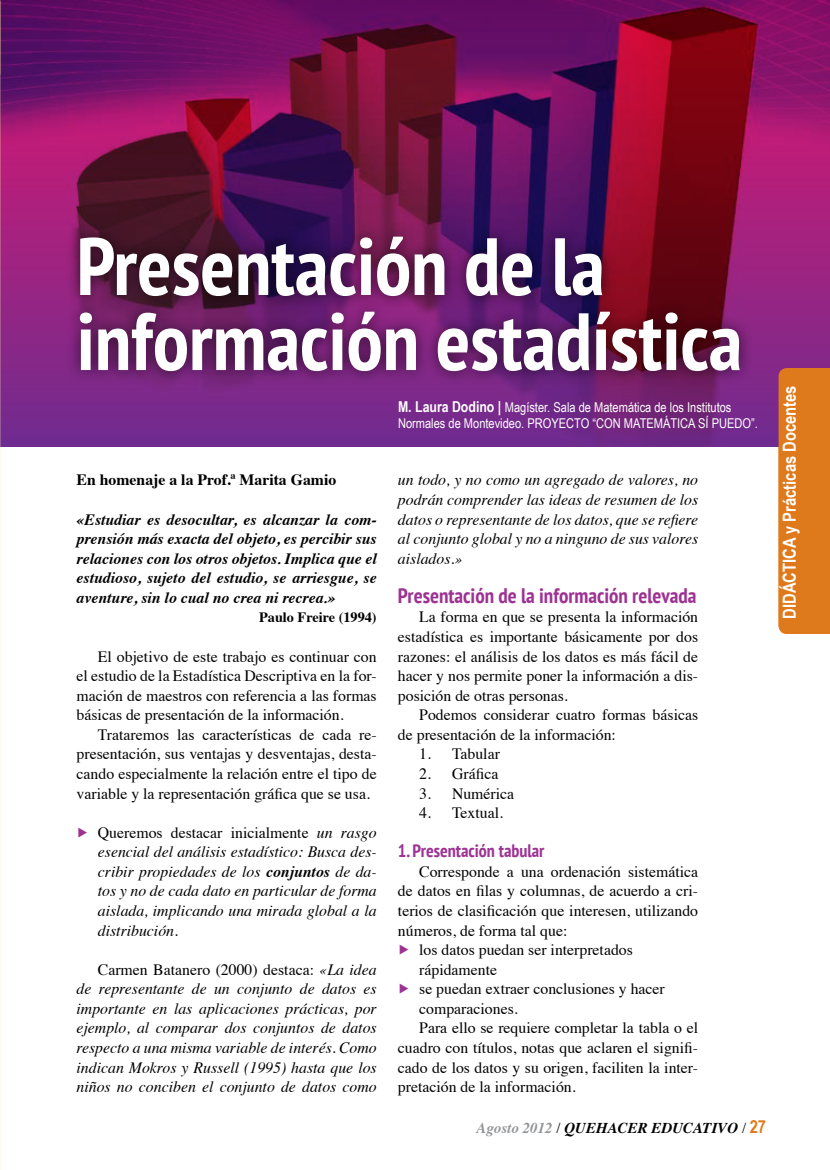
<style>
.page{position:relative;width:830px;height:1170px;background:#fff}
.page>*{position:absolute;margin:0;border:0;box-sizing:border-box;transform-origin:0 0}
.t1{font:700 condensed 81px/75px "PT Sans";color:#fff}
.t2{font:700 condensed 21px "PT Sans";color:#9d3293}
.t3{font:700 18px "Arial Narrow";color:#fff}
.t4{font:700 condensed 18px "PT Sans";color:#9d3293}
.t5{font:15.75px/19.5px "Times";color:#000;text-align:justify}
.t6{font:italic 15.75px/19.5px "Times";color:#000;text-align:justify}
.t7{font:italic 700 15.75px/19.5px "Times";color:#000;text-align:justify}
.t8{font:700 15.75px "Times";color:#000}
.t9{font:italic 700 15px "Times";color:#000}
.t10{font:700 14.25px "Times";color:#000}
.t11{font:13.5px/16.2px "Arial Narrow";color:#fff}
.s1{font-weight:700;font-size:15px}
.s2{color:#9d3293}
.s3{font-style:normal}
.s4{font-weight:700}
.s5{color:#939598}
.s6{font-weight:400;font-style:normal}
.s7{font-family:"Arial Narrow";font-style:normal;font-size:18px;color:#df7a1c}
</style>
<div class="page">
<img style="left:0;top:0;width:829px;height:446px">
<div style="left:66px;top:222px;width:686px;height:163px;background:#000;opacity:.6"></div>
<div style="left:778px;top:368px;width:51px;height:266px;background:#df7a1c"></div>
<h1 class="t1" style="left:77px;top:227px;width:667px">Presentación de la información estadística</h1>
<p class="t11" style="left:398px;top:399px;width:361px"><span class="s1">M. Laura Dodino |</span> Magíster. Sala de Matemática de los Institutos<br>Normales de Montevideo. PROYECTO “CON MATEMÁTICA SÍ PUEDO”.</p>
<p class="t8" style="left:77px;top:465px;width:261px">En homenaje a la Prof.ª Marita Gamio</p>
<p class="t7" style="left:77px;top:508px;width:301px">«Estudiar es desocultar, es alcanzar la com&shy;prensión más exacta del objeto, es percibir sus relaciones con los otros objetos. Implica que el estudioso, sujeto del estudio, se arriesgue, se aventure, sin lo cual no crea ni recrea.»</p>
<p class="t10" style="left:259px;top:604px;width:119px">Paulo Freire (1994)</p>
<p class="t5" style="left:77px;top:645px;width:301px;text-indent:21px">El objetivo de este trabajo es continuar con el estudio de la Estadística Descriptiva en la for&shy;mación de maestros con referencia a las formas básicas de presentación de la información.</p>
<p class="t5" style="left:77px;top:723px;width:301px;text-indent:21px">Trataremos las características de cada re&shy;presentación, sus ventajas y desventajas, desta&shy;cando especialmente la relación entre el tipo de variable y la representación gráfica que se usa.</p>
<p class="t6" style="left:98px;top:821px;width:280px;text-indent:-21px"><span class="s2">▶</span> <span class="s3">Queremos destacar inicialmente</span> un rasgo esencial del análisis estadístico: Busca des&shy;cribir propiedades de los <span class="s4">conjuntos</span> de da&shy;tos y no de cada dato en particular de forma aislada, implicando una mirada global a la distribución<span class="s3">.</span></p>
<p class="t6" style="left:77px;top:958px;width:301px;text-indent:21px"><span class="s3">Carmen Batanero (2000) destaca:</span> «La idea de representante de un conjunto de datos es importante en las aplicaciones prácticas, por ejemplo, al comparar dos conjuntos de datos respecto a una misma variable de interés<span class="s3">.</span> Como indican Mokros y Russell (1995) hasta que los niños no conciben el conjunto de datos como</p>
<p class="t6" style="left:398px;top:469px;width:301px">un todo, y no como un agregado de valores, no podrán comprender las ideas de resumen de los datos o representante de los datos, que se refiere al conjunto global y no a ninguno de sus valores aislados.»</p>
<h2 class="t2" style="left:398px;top:581px;width:300px">Presentación de la información relevada</h2>
<p class="t5" style="left:398px;top:606px;width:301px;text-indent:21px">La forma en que se presenta la información estadística es importante básicamente por dos razones: el análisis de los datos es más fácil de hacer y nos permite poner la información a dis&shy;posición de otras personas.</p>
<p class="t5" style="left:398px;top:703px;width:301px;text-indent:21px">Podemos considerar cuatro formas básicas de presentación de la información:</p>
<p class="t5" style="left:419px;top:743px;width:82px">1. Tabular</p>
<p class="t5" style="left:419px;top:762px;width:81px">2. Gráfica</p>
<p class="t5" style="left:419px;top:782px;width:96px">3. Numérica</p>
<p class="t5" style="left:419px;top:801px;width:85px">4. Textual.</p>
<p class="t4" style="left:398px;top:838px;width:148px">1. Presentación tabular</p>
<p class="t5" style="left:419px;top:860px;width:280px">Corresponde a una ordenación sistemática</p>
<p class="t5" style="left:398px;top:880px;width:301px">de datos en filas y columnas, de acuerdo a cri-</p>
<p class="t5" style="left:398px;top:899px;width:301px">terios de clasificación que interesen, utilizando</p>
<p class="t5" style="left:398px;top:919px;width:171px">números, de forma tal que:</p>
<p class="t5" style="left:398px;top:938px;width:236px"><span class="s2">▶</span> los datos puedan ser interpretados</p>
<p class="t5" style="left:419px;top:958px;width:79px">rápidamente</p>
<p class="t5" style="left:398px;top:977px;width:268px"><span class="s2">▶</span> se puedan extraer conclusiones y hacer</p>
<p class="t5" style="left:419px;top:997px;width:100px">comparaciones.</p>
<p class="t5" style="left:419px;top:1016px;width:280px">Para ello se requiere completar la tabla o el</p>
<p class="t5" style="left:398px;top:1036px;width:301px">cuadro con títulos, notas que aclaren el signifi-</p>
<p class="t5" style="left:398px;top:1056px;width:301px">cado de los datos y su origen, faciliten la inter-</p>
<p class="t5" style="left:398px;top:1075px;width:179px">pretación de la información.</p>
<p class="t9" style="left:476px;top:1113px;width:291px"><span class="s5">Agosto 2012</span> <span class="s6">/</span> QUEHACER EDUCATIVO <span class="s6">/</span> <span class="s7">27</span></p>
<p class="t3" style="left:775px;top:618px;width:235px;rotate:-90deg">DIDÁCTICA y Prácticas Docentes</p>
</div>
